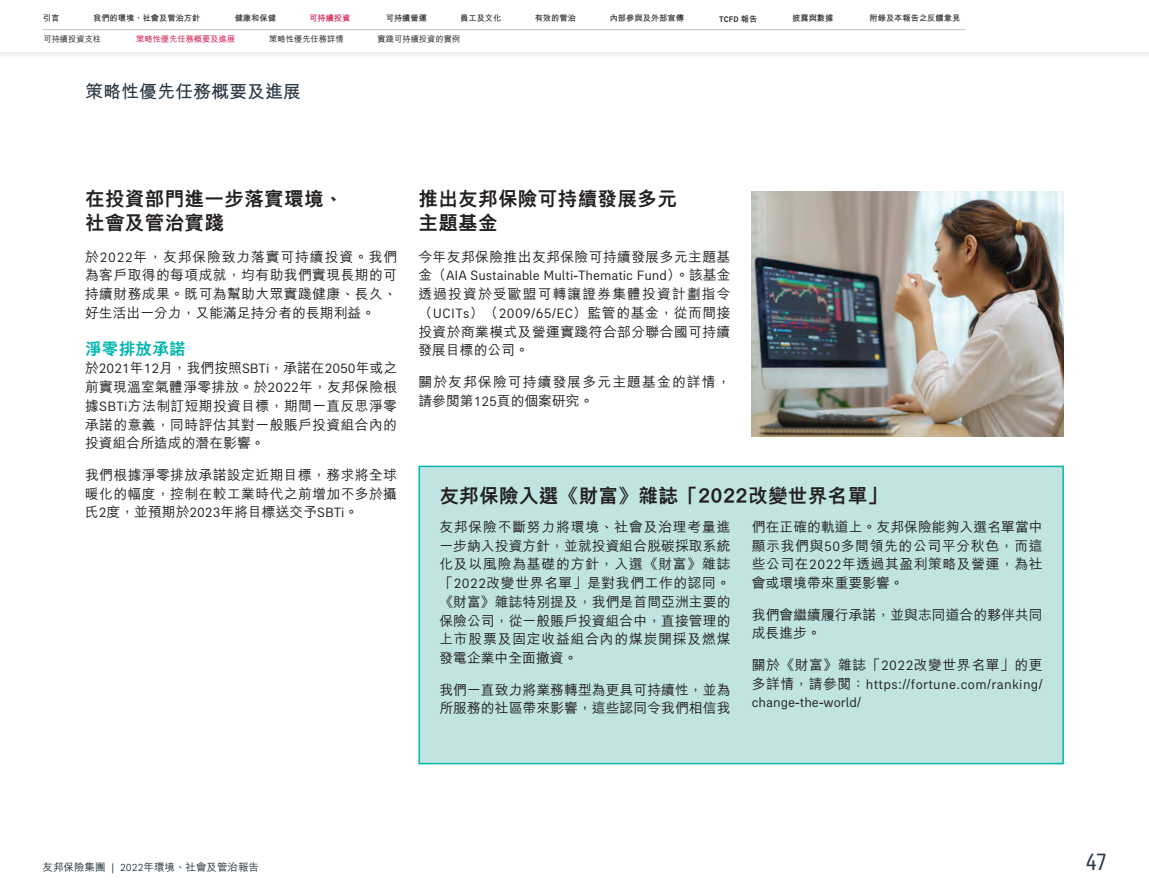
<style>
.page{position:relative;width:1149px;height:893px;background:#fff}
.page>*{position:absolute;margin:0;border:0;box-sizing:border-box;transform-origin:0 0}
.t1{font:condensed 24px "AIA Everest";color:#2b3944}
.Heading-1{font:800 19.5px/24px "M Hei HK";letter-spacing:.02em;color:#231f20}
.Page-Title-Cont-INTR{font:700 18px "M Hei HK";color:#2b3944}
.Heading-2{font:800 16.5px "M Hei HK";letter-spacing:.02em;color:#00b5ac}
.Bodytext{font:500 13.8px/18.8px "M Hei HK";letter-spacing:.03em;color:#231f20;text-align:justify}
.Bodytext-2{font:13.8px/18.8px "AIA Everest";letter-spacing:.025em;color:#231f20;text-align:justify}
.Bodytext-3{font:500 13.8px/18.8px "M Hei HK";letter-spacing:.005em;color:#231f20}
.Bodytext-4{font:500 13.8px/18.8px "M Hei HK";letter-spacing:.08em;color:#231f20}
.t2{font:500 10.5px "M Hei HK";color:#2b3944}
.t3{font:700 8.25px "M Hei HK";color:#231f20}
.t4{font:500 8.25px "M Hei HK";color:#231f20}
.t5{font:500 8.25px "M Hei HK";color:#d20d44}
.t6{font:500 8.25px "AIA Everest";color:#231f20}
.t7{font:700 8.25px "M Hei HK";color:#d20d44}
.s1{font-family:"M Hei HK";font-weight:700}
.s2{font-family:"AIA Everest";font-weight:400}
.s3{font-family:"M Hei HK";font-weight:500}
</style>
<div class="page">
<div style="left:418px;top:465px;width:646px;height:300px;background:#bfe4e1"></div>
<img style="left:751px;top:191px;width:312px;height:246px">
<div style="left:0;top:0;width:1148px;height:60px;background:#f6f6f6"></div>
<div style="left:0;top:0;width:1148px;height:52px;background:#fff"></div>
<hr style="left:43px;top:30px;width:921px;height:1px;background:#c1c1c6">
<p class="t3" style="left:43px;top:12px;width:18px">引言</p>
<p class="t3" style="left:93px;top:12px;width:109px">我們的環境、社會及管治方針</p>
<p class="t3" style="left:234px;top:12px;width:43px">健康和保健</p>
<p class="t7" style="left:309px;top:12px;width:43px">可持續投資</p>
<p class="t3" style="left:385px;top:12px;width:43px">可持續營運</p>
<p class="t3" style="left:460px;top:12px;width:43px">員工及文化</p>
<p class="t3" style="left:534px;top:12px;width:43px">有效的管治</p>
<p class="t3" style="left:609px;top:12px;width:76px">內部參與及外部宣傳</p>
<p class="t6" style="left:719px;top:14px;width:40px">TCFD <span class="s1">報告</span></p>
<p class="t3" style="left:791px;top:12px;width:43px">披露與數據</p>
<p class="t3" style="left:869px;top:12px;width:92px">附錄及本報吿之反饋意見</p>
<p class="t4" style="left:43px;top:33px;width:59px">可持續投資支柱</p>
<p class="t5" style="left:136px;top:33px;width:100px">策略性優先任務概要及進展</p>
<p class="t4" style="left:269px;top:33px;width:76px">策略性優先任務詳情</p>
<p class="t4" style="left:377px;top:33px;width:84px">實踐可持續投資的實例</p>
<p class="Page-Title-Cont-INTR" style="left:85px;top:78px;width:217px">策略性優先任務概要及進展</p>
<p class="Heading-1" style="left:85px;top:186px;width:260px">在投資部門進一步落實環境、社會及管治實踐</p>
<p class="Bodytext" style="left:85px;top:246px;width:313px">於<span class="s2">2022</span>年，友邦保險致力落實可持續投資。我們為客戶取得的每項成就，均有助我們實現長期的可持續財務成果。既可為幫助大眾實踐健康、長久、好生活出一分力，又能滿足持分者的長期利益。</p>
<p class="Heading-2" style="left:85px;top:337px;width:102px">淨零排放承諾</p>
<p class="Bodytext" style="left:85px;top:358px;width:313px">於<span class="s2">2021</span>年<span class="s2">12</span>月，我們按照<span class="s2">SBTi</span>，承諾在<span class="s2">2050</span>年或之前實現溫室氣體淨零排放。於<span class="s2">2022</span>年，友邦保險根據<span class="s2">SBTi</span>方法制訂短期投資目標，期間一直反思淨零承諾的意義，同時評估其對一般賬戶投資組合內的投資組合所造成的潛在影響。</p>
<p class="Bodytext" style="left:85px;top:464px;width:313px">我們根據淨零排放承諾設定近期目標，務求將全球暖化的幅度，控制在較工業時代之前增加不多於攝氏<span class="s2">2</span>度，並預期於<span class="s2">2023</span>年將目標送交予<span class="s2">SBTi</span>。</p>
<p class="Heading-1" style="left:418px;top:186px;width:260px">推出友邦保險可持續發展多元主題基金</p>
<p class="Bodytext" style="left:418px;top:246px;width:313px">今年友邦保險推出友邦保險可持續發展多元主題基金（<span class="s2">AIA Sustainable Multi</span>-<span class="s2">Thematic Fund</span>）。該基金透過投資於受歐盟可轉讓證券集體投資計劃指令（<span class="s2">UCITs</span>）（<span class="s2">2009</span>/<span class="s2">65</span>/<span class="s2">EC</span>）監管的基金，從而間接投資於商業模式及營運實踐符合部分聯合國可持續發展目標的公司。</p>
<p class="Bodytext-4" style="left:418px;top:371px;width:313px">關於友邦保險可持續發展多元主題基金的詳情，請參閱第<span class="s2">125</span>頁的個案研究。</p>
<p class="Heading-1" style="left:439px;top:482px;width:449px">友邦保險入選《財富》雜誌「2022改變世界名單」</p>
<p class="Bodytext" style="left:439px;top:516px;width:292px">友邦保險不斷努力將環境、社會及治理考量進一步納入投資方針，並就投資組合脫碳採取系統化及以風險為基礎的方針，入選《財富》雜誌「<span class="s2">2022</span>改變世界名單」是對我們工作的認同。《財富》雜誌特別提及，我們是首間亞洲主要的保險公司，從一般賬戶投資組合中，直接管理的上市股票及固定收益組合內的煤炭開採及燃煤發電企業中全面撤資。</p>
<p class="Bodytext-3" style="left:439px;top:679px;width:292px">我們一直致力將業務轉型為更具可持續性，並為所服務的社區帶來影響，這些認同令我們相信我</p>
<p class="Bodytext" style="left:751px;top:516px;width:292px">們在正確的軌道上。友邦保險能夠入選名單當中顯示我們與<span class="s2">50</span>多間領先的公司平分秋色，而這些公司在<span class="s2">2022</span>年透過其盈利策略及營運，為社會或環境帶來重要影響。</p>
<p class="Bodytext-3" style="left:751px;top:604px;width:292px">我們會繼續履行承諾，並與志同道合的夥伴共同成長進步。</p>
<p class="Bodytext-2" style="left:751px;top:656px;width:292px"><span class="s3">關於《財富》雜誌「</span>2022<span class="s3">改變世界名單」的更多詳情，請參閱：</span>https<span class="s3">://</span>fortune<span class="s3">.</span>com<span class="s3">/</span>ranking<span class="s3">/ </span>change<span class="s3">-</span>the<span class="s3">-</span>world<span class="s3">/</span></p>
<p class="t2" style="left:43px;top:859px;width:218px">友邦保險集團 | <span class="s2">2022</span>年環境、社會及管治報告</p>
<h1 class="t1" style="left:1085px;top:849px;width:22px">47</h1>
</div>
